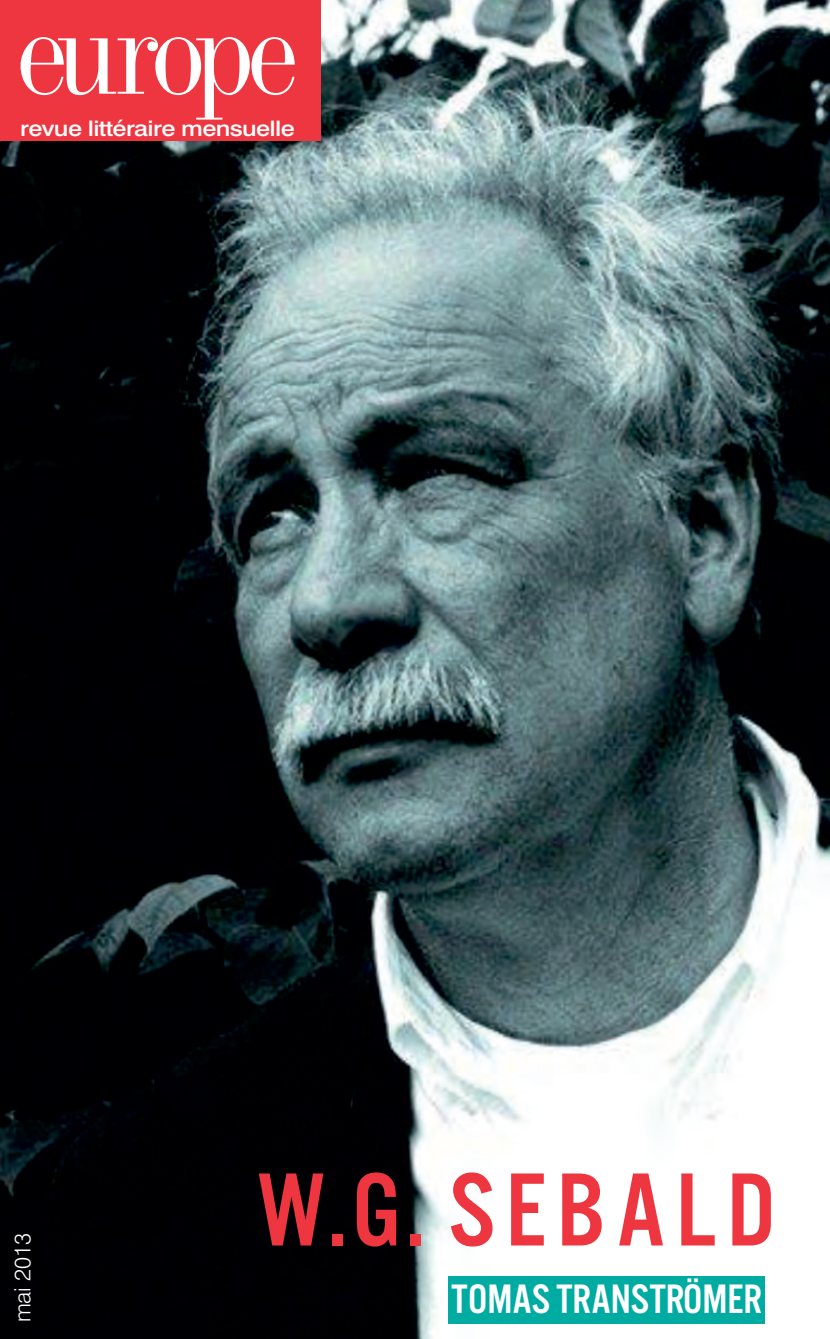
<style>
.page{position:relative;width:830px;height:1339px;background:#fff}
.page>*{position:absolute;margin:0;border:0;box-sizing:border-box;transform-origin:0 0}
.t1{font:117.45px "Industrial 736 BT";letter-spacing:-.075em;color:#fff;scale:1.05 1}
.t2{font:108px "U.S.101";letter-spacing:.1em;color:#ee3640}
.t3{font:42.75px "U.S.101";color:#fff}
.t4{font:300 22.5px "Swiss 721 BT";color:#fff}
.t5{font:500 21.38px "Swiss 721 BT";letter-spacing:-.025em;color:#fff;scale:1.18 1}
</style>
<div class="page">
<img style="left:0;top:0;width:829px;height:1338px">
<div style="left:0;top:0;width:321px;height:141px;background:#ee3640"></div>
<div style="left:448px;top:1276px;width:316px;height:47px;background:#00aca2"></div>
<h1 class="t1" style="left:16px;top:-16px;width:271px">europe</h1>
<p class="t5" style="left:20px;top:117px;width:234px">revue littéraire mensuelle</p>
<p class="t4" style="left:10px;top:1322px;width:91px;rotate:-90deg">mai 2013</p>
<h2 class="t2" style="left:256px;top:1145px;width:520px">W.G. SEBALD</h2>
<h3 class="t3" style="left:451px;top:1273px;width:312px">TOMAS TRANSTRÖMER</h3>
</div>
